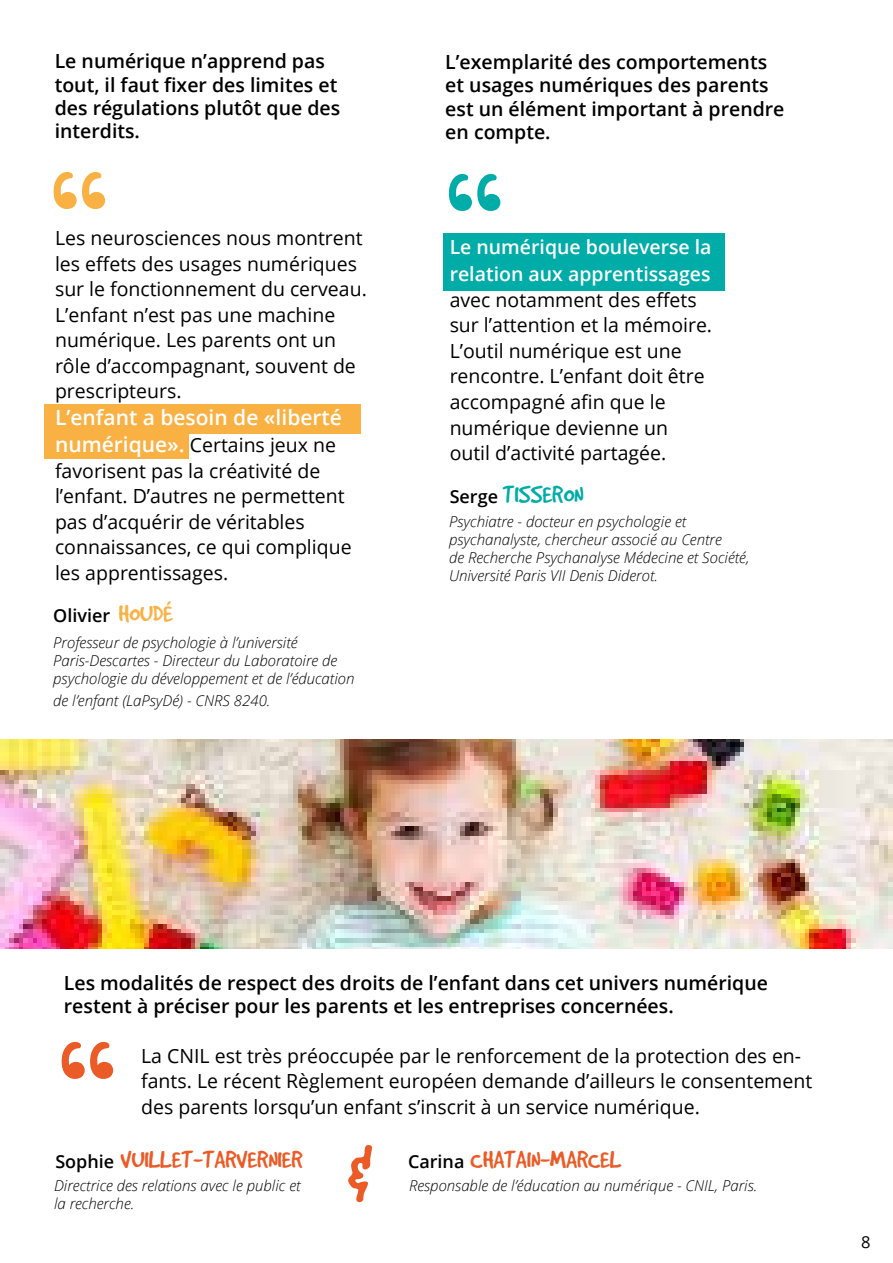
<style>
.page{position:relative;width:893px;height:1263px;background:#fff}
.page>*{position:absolute;margin:0;border:0;box-sizing:border-box;transform-origin:0 0}
.t1{font:180px "Sofia";color:#f9b144}
.t2{font:180px "Sofia";color:#00aca7}
.t3{font:180px "Sofia";color:#eb5b27}
.t4{font:91.5px "Good Dog";color:#eb5b27}
.t5{font:27px "Good Dog";color:#eb5b27}
.t6{font:27px "Good Dog";color:#00aca7}
.t7{font:600 21px "Open Sans";color:#fff}
.t8{font:19.5px/25.5px "Open Sans";color:#000}
.t9{font:600 19.5px/23.4px "Open Sans";color:#000}
.t10{font:600 19.5px/27px "Open Sans";color:#fff}
.t11{font:600 18px "Open Sans";color:#000}
.t12{font:16.5px "Open Sans";color:#000}
.t13{font:italic 300 15px/18px "Open Sans";color:#000}
.s1{font-weight:600;font-size:21px;color:#fff}
.s2{font-family:"Good Dog";font-weight:400;font-size:27px;color:#f9b144}
.s3{font-family:"Open Sans";font-weight:600;font-size:18px;color:#000}
</style>
<div class="page">
<div style="left:44px;top:404px;width:316px;height:30px;background:#f9b144"></div>
<div style="left:44px;top:429px;width:144px;height:30px;background:#f9b144"></div>
<div style="left:443px;top:233px;width:282px;height:57px;background:#00aca7"></div>
<img style="left:0;top:739px;width:893px;height:210px">
<p class="t9" style="left:55px;top:49px;width:287px">Le numérique n’apprend pas tout, il faut fixer des limites et des régulations plutôt que des interdits.</p>
<p class="t9" style="left:445px;top:50px;width:341px">L’exemplarité des comportements et usages numériques des parents est un élément important à prendre en compte.</p>
<h1 class="t1" style="left:47px;top:125px;width:62px">‘‘</h1>
<h1 class="t2" style="left:443px;top:127px;width:62px">‘‘</h1>
<p class="t8" style="left:55px;top:225px;width:313px">Les neurosciences nous montrent les effets des usages numériques sur le fonctionnement du cerveau.<br>L’enfant n’est pas une machine numérique. Les parents ont un rôle d’accompagnant, souvent de prescripteurs.</p>
<p class="t7" style="left:55px;top:403px;width:288px">L’enfant a besoin de «liberté</p>
<p class="t8" style="left:55px;top:432px;width:298px"><span class="s1">numérique».</span> Certains jeux ne favorisent pas la créativité de l’enfant. D’autres ne permettent pas d’acquérir de véritables connaissances, ce qui complique les apprentissages.</p>
<p class="t11" style="left:53px;top:603px;width:121px">Olivier <span class="s2">HOUDÉ</span></p>
<p class="t13" style="left:53px;top:633px;width:303px">Professeur de psychologie à l’université<br>Paris-Descartes - Directeur du Laboratoire de psychologie du développement et de l’éducation</p>
<p class="t13" style="left:53px;top:691px;width:219px">de l’enfant (LaPsyDé) - CNRS 8240.</p>
<p class="t10" style="left:450px;top:233px;width:263px">Le numérique bouleverse la relation aux apprentissages</p>
<p class="t8" style="left:450px;top:287px;width:264px">avec notamment des effets sur l’attention et la mémoire.<br>L’outil numérique est une rencontre. L’enfant doit être accompagné afin que le numérique devienne un outil d’activité partagée.</p>
<h3 class="t6" style="left:450px;top:480px;width:135px"><span class="s3">Serge</span> TISSERON</h3>
<p class="t13" style="left:449px;top:512px;width:302px">Psychiatre - docteur en psychologie et psychanalyste, chercheur associé au Centre<br>de Recherche Psychanalyse Médecine et Société, Université Paris VII Denis Diderot.</p>
<p class="t9" style="left:64px;top:970px;width:706px">Les modalités de respect des droits de l’enfant dans cet univers numérique restent à préciser pour les parents et les entreprises concernées.</p>
<h1 class="t3" style="left:55px;top:995px;width:62px">‘‘</h1>
<p class="t8" style="left:141px;top:1042px;width:673px">La CNIL est très préoccupée par le renforcement de la protection des en&shy;fants. Le récent Règlement européen demande d’ailleurs le consentement des parents lorsqu’un enfant s’inscrit à un service numérique.</p>
<h2 class="t4" style="left:347px;top:1125px;width:27px">&amp;</h2>
<h3 class="t5" style="left:55px;top:1146px;width:249px"><span class="s3">Sophie</span> VUILLET-TARVERNIER</h3>
<h3 class="t5" style="left:408px;top:1145px;width:215px"><span class="s3">Carina</span> CHATAIN-MARCEL</h3>
<p class="t13" style="left:54px;top:1176px;width:248px">Directrice des relations avec le public et la recherche.</p>
<p class="t13" style="left:409px;top:1176px;width:350px">Responsable de l’éducation au numérique - CNIL, Paris.</p>
<p class="t12" style="left:861px;top:1230px;width:11px">8</p>
</div>
